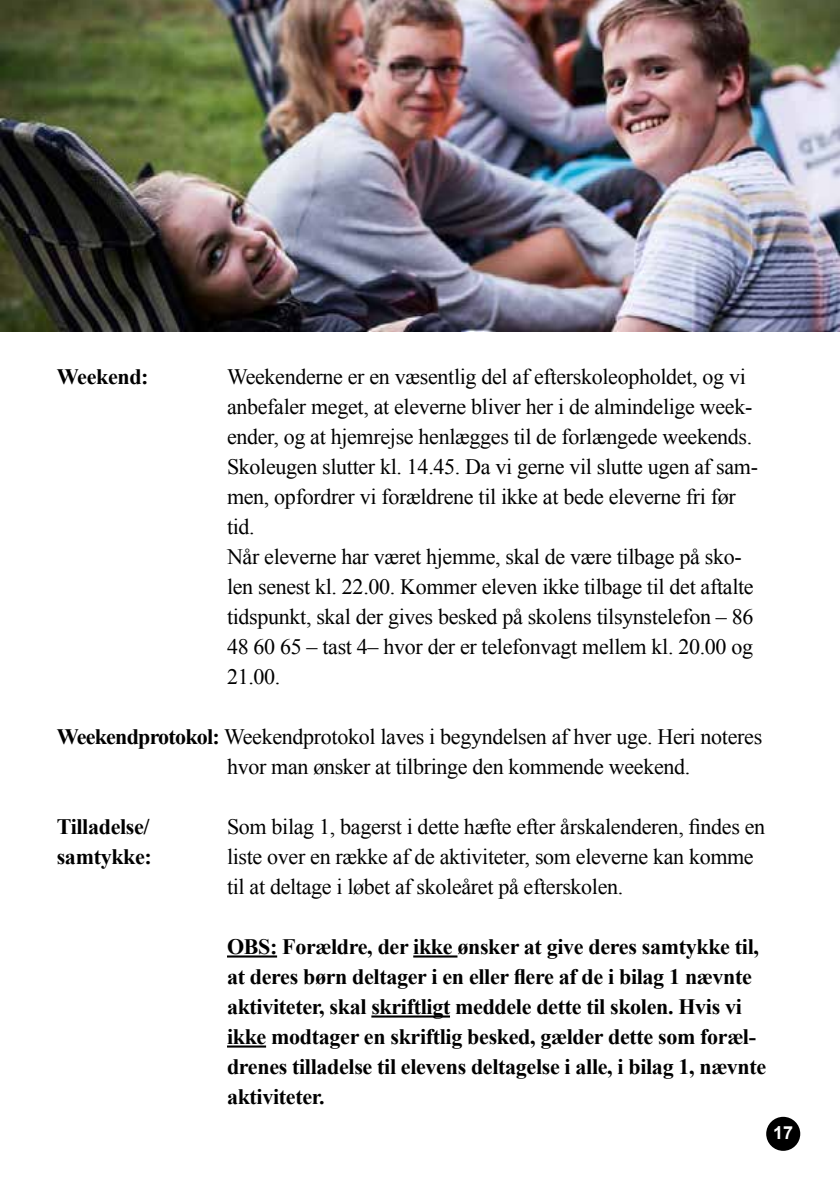
<style>
.page{position:relative;width:840px;height:1191px;background:#fff}
.page>*{position:absolute;margin:0;border:0;box-sizing:border-box;transform-origin:0 0}
.t1{font:22px/30px "Times New Roman";letter-spacing:-.015em;color:#000}
.t2{font:700 22px/30px "Times New Roman";letter-spacing:-.015em;color:#000}
.t3{font:700 18px "Arial";color:#fff}
.s1{font-weight:700}
</style>
<div class="page">
<hr style="left:227px;top:955px;width:50px;height:2px;background:#000">
<hr style="left:413px;top:955px;width:44px;height:2px;background:#000">
<hr style="left:371px;top:1015px;width:79px;height:2px;background:#000">
<hr style="left:227px;top:1045px;width:39px;height:2px;background:#000">
<img style="left:0;top:0;width:839px;height:332px">
<div style="left:765px;top:1116px;width:34px;height:34px;background:#000;border-radius:50%"></div>
<p class="t2" style="left:57px;top:361px;width:93px">Weekend:</p>
<p class="t1" style="left:227px;top:361px;width:532px">Weekenderne er en væsentlig del af efterskoleopholdet, og vi anbefaler meget, at eleverne bliver her i de almindelige week&shy;ender, og at hjemrejse henlægges til de forlængede weekends.<br>Skoleugen slutter kl. 14.45. Da vi gerne vil slutte ugen af sam&shy;men, opfordrer vi forældrene til ikke at bede eleverne fri før tid.<br>Når eleverne har været hjemme, skal de være tilbage på sko&shy;len senest kl. 22.00. Kommer eleven ikke tilbage til det aftalte tidspunkt, skal der gives besked på skolens tilsynstelefon – 86<br>48 60 65 – tast 4– hvor der er telefonvagt mellem kl. 20.00 og 21.00.</p>
<p class="t1" style="left:227px;top:721px;width:536px;text-indent:-170px"><span class="s1">Weekendprotokol:</span> Weekendprotokol laves i begyndelsen af hver uge. Heri noteres hvor man ønsker at tilbringe den kommende weekend.</p>
<p class="t2" style="left:57px;top:811px;width:94px">Tilladelse/</p>
<p class="t1" style="left:227px;top:811px;width:539px">Som bilag 1, bagerst i dette hæfte efter årskalenderen, findes en</p>
<p class="t2" style="left:57px;top:841px;width:97px">samtykke:</p>
<p class="t1" style="left:227px;top:841px;width:528px">liste over en række af de aktiviteter, som eleverne kan komme til at deltage i løbet af skoleåret på efterskolen.</p>
<p class="t2" style="left:227px;top:931px;width:540px">OBS: Forældre, der ikke ønsker at give deres samtykke til, at deres børn deltager i en eller flere af de i bilag 1 nævnte aktiviteter, skal skriftligt meddele dette til skolen. Hvis vi ikke modtager en skriftlig besked, gælder dette som foræl&shy;drenes tilladelse til elevens deltagelse i alle, i bilag 1, nævnte aktiviteter.</p>
<p class="t3" style="left:772px;top:1121px;width:22px">17</p>
</div>
